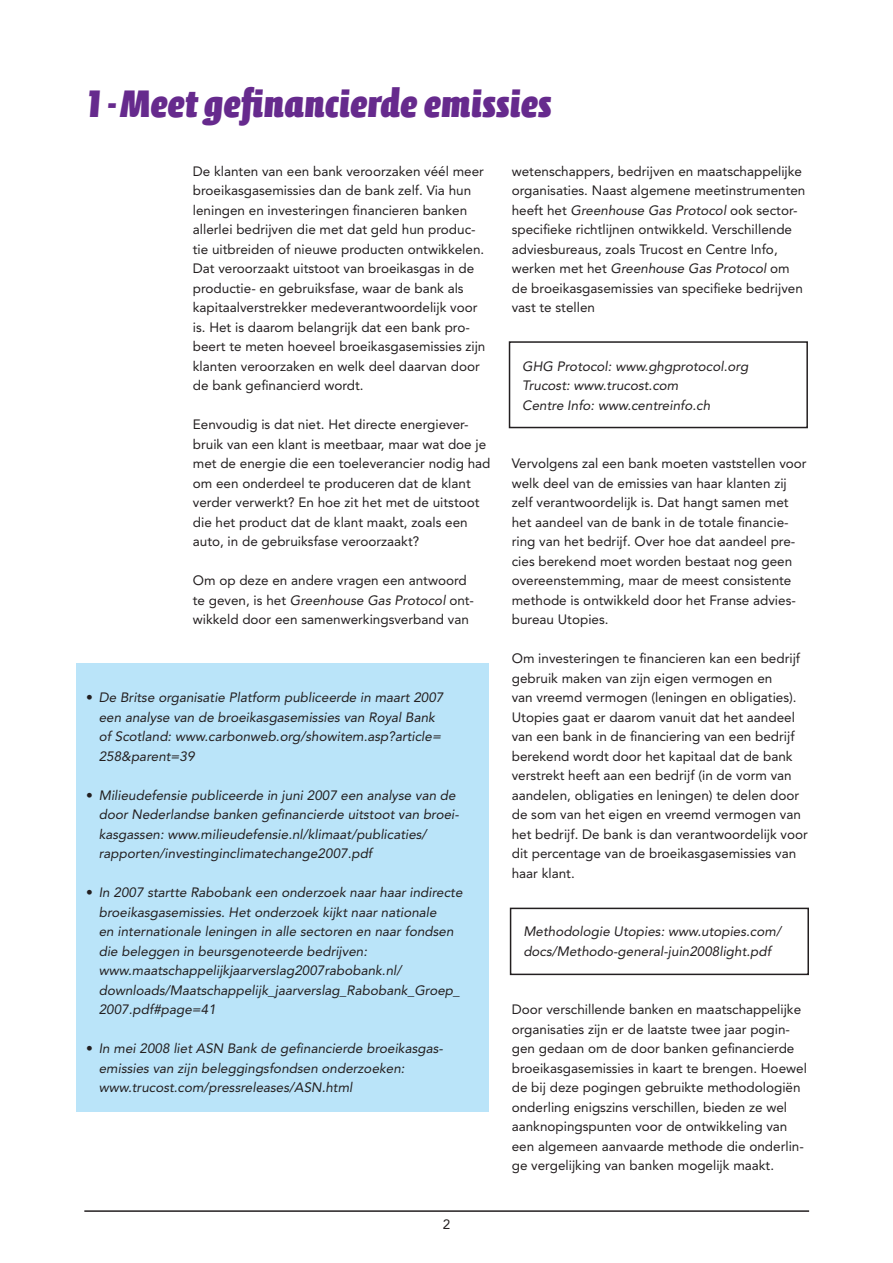
<style>
.page{position:relative;width:893px;height:1263px;background:#fff}
.page>*{position:absolute;margin:0;border:0;box-sizing:border-box;transform-origin:0 0}
.t1{font:900 39px "Calcite Pro";color:#662a8d}
.t2{font:13.5px/19.5px "Avenir";color:#231f20}
.t3{font:italic 13.5px/19.5px "Avenir";color:#231f20}
.s1{font-style:italic}
.s2{font-style:normal}
</style>
<div class="page">
<hr style="left:84px;top:1210px;width:725px;height:2px;background:#231f20">
<div style="left:77px;top:663px;width:412px;height:449px;background:#bae4f9"></div>
<div style="left:510px;top:908px;width:299px;height:67px;border:2px solid #231f20"></div>
<div style="left:509px;top:341px;width:299px;height:87px;border:2px solid #231f20"></div>
<h1 class="t1" style="left:85px;top:81px;width:468px">1 - Meet gefinancierde emissies</h1>
<p class="t2" style="left:193px;top:161px;width:294px">De klanten van een bank veroorzaken véél meer broeikasgasemissies dan de bank zelf. Via hun leningen en investeringen financieren banken allerlei bedrijven die met dat geld hun produc&shy;tie uitbreiden of nieuwe producten ontwikkelen.<br>Dat veroorzaakt uitstoot van broeikasgas in de productie- en gebruiksfase, waar de bank als kapitaalverstrekker medeverantwoordelijk voor is. Het is daarom belangrijk dat een bank pro&shy;beert te meten hoeveel broeikasgasemissies zijn klanten veroorzaken en welk deel daarvan door de bank gefinancierd wordt.</p>
<p class="t2" style="left:193px;top:415px;width:299px">Eenvoudig is dat niet. Het directe energiever&shy;bruik van een klant is meetbaar, maar wat doe je met de energie die een toeleverancier nodig had om een onderdeel te produceren dat de klant verder verwerkt? En hoe zit het met de uitstoot die het product dat de klant maakt, zoals een auto, in de gebruiksfase veroorzaakt?</p>
<p class="t2" style="left:193px;top:571px;width:283px">Om op deze en andere vragen een antwoord te geven, is het <span class="s1">Greenhouse Gas Protocol</span> ont&shy;wikkeld door een samenwerkingsverband van</p>
<p class="t3" style="left:99px;top:688px;width:346px;text-indent:-13px"><span class="s2">•</span> De Britse organisatie Platform publiceerde in maart 2007 een analyse van de broeikasgasemissies van Royal Bank of Scotland: www.carbonweb.org/showitem.asp?article= 258&amp;parent=39</p>
<p class="t3" style="left:99px;top:785px;width:362px;text-indent:-13px"><span class="s2">•</span> Milieudefensie publiceerde in juni 2007 een analyse van de door Nederlandse banken gefinancierde uitstoot van broei&shy;kasgassen: www.milieudefensie.nl/klimaat/publicaties/ rapporten/investinginclimatechange2007.pdf</p>
<p class="t3" style="left:99px;top:883px;width:365px;text-indent:-13px"><span class="s2">•</span> In 2007 startte Rabobank een onderzoek naar haar indirecte broeikasgasemissies. Het onderzoek kijkt naar nationale<br>en internationale leningen in alle sectoren en naar fondsen die beleggen in beursgenoteerde bedrijven: www.maatschappelijkjaarverslag2007rabobank.nl/ downloads/Maatschappelijk_jaarverslag_Rabobank_Groep_ 2007.pdf#page=41</p>
<p class="t3" style="left:99px;top:1039px;width:346px;text-indent:-13px"><span class="s2">•</span> In mei 2008 liet ASN Bank de gefinancierde broeikasgas&shy;emissies van zijn beleggingsfondsen onderzoeken: www.trucost.com/pressreleases/ASN.html</p>
<p class="t2" style="left:512px;top:161px;width:295px">wetenschappers, bedrijven en maatschappelijke organisaties. Naast algemene meetinstrumenten heeft het <span class="s1">Greenhouse Gas Protocol</span> ook sector&shy;specifieke richtlijnen ontwikkeld. Verschillende adviesbureaus, zoals Trucost en Centre Info, werken met het <span class="s1">Greenhouse Gas Protocol</span> om de broeikasgasemissies van specifieke bedrijven vast te stellen</p>
<p class="t3" style="left:522px;top:356px;width:227px">GHG Protocol: www.ghgprotocol.org<br>Trucost: www.trucost.com<br>Centre Info: www.centreinfo.ch</p>
<p class="t2" style="left:512px;top:454px;width:296px">Vervolgens zal een bank moeten vaststellen voor welk deel van de emissies van haar klanten zij zelf verantwoordelijk is. Dat hangt samen met het aandeel van de bank in de totale financie&shy;ring van het bedrijf. Over hoe dat aandeel pre&shy;cies berekend moet worden bestaat nog geen overeenstemming, maar de meest consistente methode is ontwikkeld door het Franse advies&shy;bureau Utopies.</p>
<p class="t2" style="left:512px;top:649px;width:298px">Om investeringen te financieren kan een bedrijf gebruik maken van zijn eigen vermogen en<br>van vreemd vermogen (leningen en obligaties).<br>Utopies gaat er daarom vanuit dat het aandeel van een bank in de financiering van een bedrijf berekend wordt door het kapitaal dat de bank verstrekt heeft aan een bedrijf (in de vorm van aandelen, obligaties en leningen) te delen door de som van het eigen en vreemd vermogen van het bedrijf. De bank is dan verantwoordelijk voor dit percentage van de broeikasgasemissies van haar klant.</p>
<p class="t3" style="left:523px;top:922px;width:259px">Methodologie Utopies: www.utopies.com/ docs/Methodo-general-juin2008light.pdf</p>
<p class="t2" style="left:512px;top:1000px;width:297px">Door verschillende banken en maatschappelijke organisaties zijn er de laatste twee jaar pogin&shy;gen gedaan om de door banken gefinancierde broeikasgasemissies in kaart te brengen. Hoewel de bij deze pogingen gebruikte methodologiën onderling enigszins verschillen, bieden ze wel aanknopingspunten voor de ontwikkeling van een algemeen aanvaarde methode die onderlin&shy;ge vergelijking van banken mogelijk maakt.</p>
</div>
